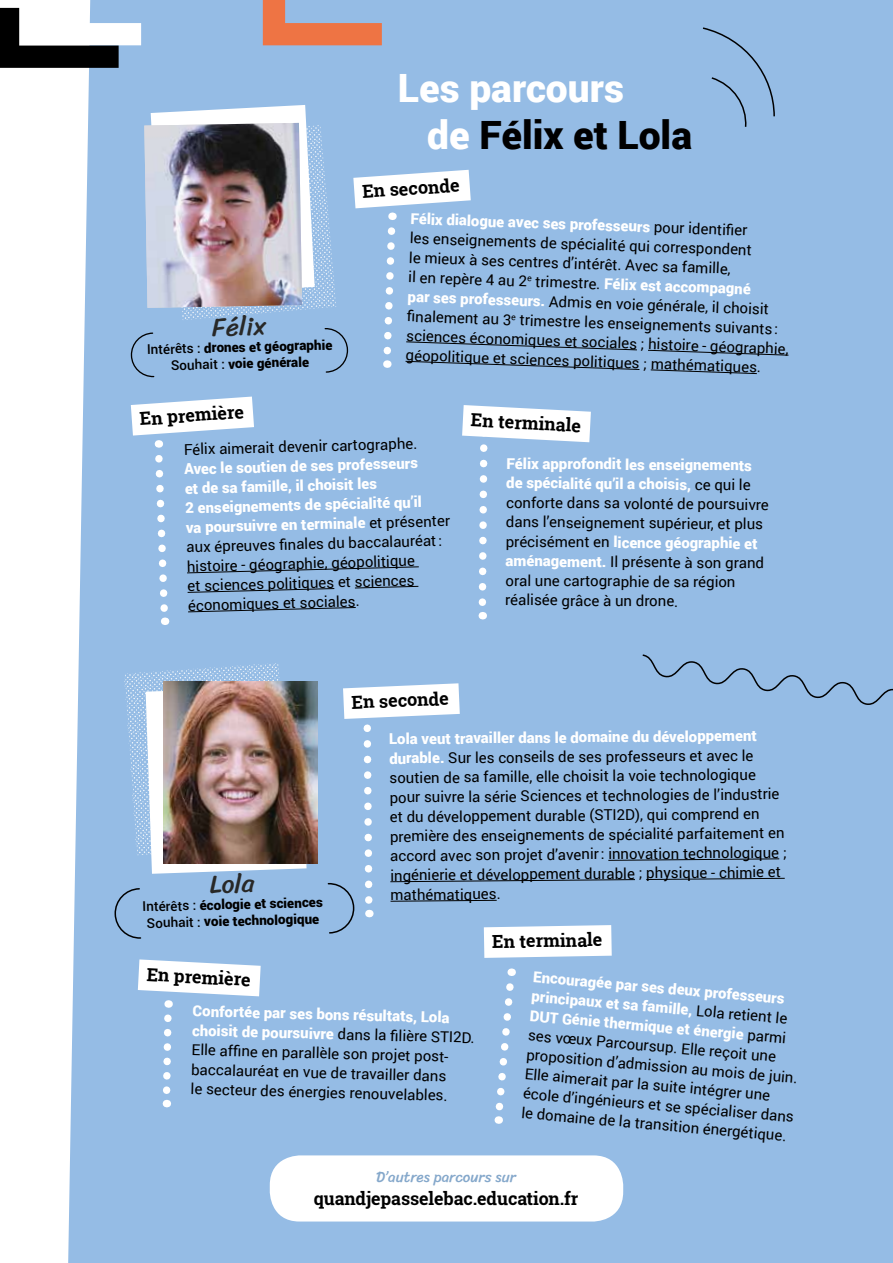
<style>
.page{position:relative;width:893px;height:1263px;background:#fff}
.page>*{position:absolute;margin:0;border:0;box-sizing:border-box;transform-origin:0 0}
.t1{font:900 39px/46.8px "Roboto";color:#fff}
.t2{font:25.5px "Sriracha";color:#282827}
.t3{font:700 18px "Roboto Slab";letter-spacing:-.005em;color:#000}
.t4{font:15px/19.5px "Roboto";color:#000}
.t5{font:15px "Sriracha";color:#85a8cb}
.t6{font:900 13.5px/16.5px "Roboto";color:#000;text-align:center}
.s1{color:#000}
.s2{font-weight:500}
.s3{font-weight:900;color:#fff}
</style>
<div class="page">
<div style="left:68px;top:0;width:825px;height:1263px;background:#95bce5"></div>
<svg style="left:0;top:0;width:382px;height:68px"></svg>
<svg style="left:124px;top:663px;width:183px;height:211px"></svg>
<img style="left:163px;top:682px;width:155px;height:182px">
<svg style="left:114px;top:887px;width:28px;height:52px"></svg>
<svg style="left:647px;top:349px;width:142px;height:7px"></svg>
<svg style="left:650px;top:369px;width:108px;height:5px"></svg>
<svg style="left:131px;top:105px;width:509px;height:273px;background:#9db7d6"></svg>
<svg style="left:131px;top:397px;width:289px;height:228px;background:#9abee4"></svg>
<svg style="left:138px;top:959px;width:123px;height:148px"></svg>
<svg style="left:462px;top:405px;width:129px;height:214px"></svg>
<svg style="left:491px;top:968px;width:27px;height:156px;background:#a1c3e7"></svg>
<div style="left:327px;top:653px;width:566px;height:305px;background:#95bce5"></div>
<div style="left:701px;top:26px;width:75px;height:102px;background:#95bce5"></div>
<div style="left:270px;top:1155px;width:353px;height:66px;background:#fff;border-radius:30px"></div>
<h1 class="t1" style="left:427px;top:63px;width:266px;text-indent:-29px">Les parcours<br>de <span class="s1">Félix et Lola</span></h1>
<h2 class="t2" style="left:212px;top:312px;width:56px;rotate:-1deg">Félix</h2>
<p class="t6" style="left:147px;top:342px;width:187px;rotate:-2deg"><span class="s2">Intérêts :</span> drones et géographie<br><span class="s2">Souhait :</span> voie générale</p>
<p class="t3" style="left:139px;top:406px;width:106px;rotate:-4deg">En première</p>
<p class="t3" style="left:361px;top:179px;width:99px;rotate:-4deg">En seconde</p>
<p class="t4" style="left:411px;top:208px;width:384px;rotate:2deg"><span class="s3">Félix dialogue avec ses professeurs</span> pour identifi er<br>les enseignements de spécialité qui correspondent<br>le mieux à ses centres d’intérêt. Avec sa famille,<br>il en repère 4 au 2<sup>e</sup> trimestre. <span class="s3">Félix est accompagné<br>par ses professeurs.</span> Admis en voie générale, il choisit<br>fi nalement au 3<sup>e</sup> trimestre les enseignements suivants: sciences économiques et sociales ; histoire - géographie, géopolitique et sciences politiques ; mathématiques.</p>
<p class="t3" style="left:472px;top:407px;width:112px;rotate:3deg">En terminale</p>
<p class="t4" style="left:183px;top:440px;width:235px;rotate:-2deg">Félix aimerait devenir cartographe.</p>
<p class="t4" style="left:183px;top:460px;width:266px;rotate:-2deg"><span class="s3">Avec le soutien de ses professeurs<br>et de sa famille, il choisit les<br>2 enseignements de spécialité qu’il<br>va poursuivre en terminale</span> et présenter aux épreuves fi nales du baccalauréat: histoire - géographie, géopolitique<br>et sciences politiques et sciences économiques et sociales.</p>
<p class="t3" style="left:351px;top:690px;width:99px;rotate:-3deg">En seconde</p>
<p class="t4" style="left:507px;top:452px;width:265px;rotate:1deg"><span class="s3">Félix approfondit les enseignements de spécialité qu’il a choisis,</span> ce qui le conforte dans sa volonté de poursuivre dans l’enseignement supérieur, et plus précisément en <span class="s3">licence géographie et aménagement.</span> Il présente à son grand oral une cartographie de sa région réalisée grâce à un drone.</p>
<h2 class="t2" style="left:209px;top:869px;width:46px;rotate:-1deg">Lola</h2>
<p class="t6" style="left:142px;top:899px;width:182px;text-align:left;rotate:-2deg"><span class="s2">Intérêts :</span> écologie et sciences<br><span class="s2">Souhait :</span> voie technologique</p>
<p class="t4" style="left:388px;top:730px;width:398px;rotate:-1deg"><span class="s3">Lola veut travailler dans le domaine du développement durable.</span> Sur les conseils de ses professeurs et avec le soutien de sa famille, elle choisit la voie technologique pour suivre la série Sciences et technologies de l’industrie et du développement durable (STI2D), qui comprend en première des enseignements de spécialité parfaitement en accord avec son projet d’avenir: innovation technologique ; ingénierie et développement durable ; physique - chimie et mathématiques.</p>
<p class="t3" style="left:492px;top:929px;width:112px;rotate:-1deg">En terminale</p>
<p class="t3" style="left:147px;top:962px;width:106px;rotate:3deg">En première</p>
<p class="t4" style="left:193px;top:999px;width:284px;rotate:2deg"><span class="s3">Confortée par ses bons résultats, Lola choisit de poursuivre</span> dans la fi lière STI2D.<br>Elle affi ne en parallèle son projet post&shy;baccalauréat en vue de travailler dans<br>le secteur des énergies renouvelables.</p>
<p class="t4" style="left:534px;top:966px;width:273px;rotate:5deg"><span class="s3">Encouragée par ses deux professeurs principaux et sa famille,</span> Lola retient le <span class="s3">DUT Génie thermique et énergie</span> parmi ses vœux Parcoursup. Elle reçoit une proposition d’admission au mois de juin.<br>Elle aimerait par la suite intégrer une école d’ingénieurs et se spécialiser dans le domaine de la transition énergétique.</p>
<p class="t5" style="left:376px;top:1168px;width:141px">D’autres parcours sur</p>
<p class="t3" style="left:314px;top:1186px;width:266px">quandjepasselebac.education.fr</p>
</div>
